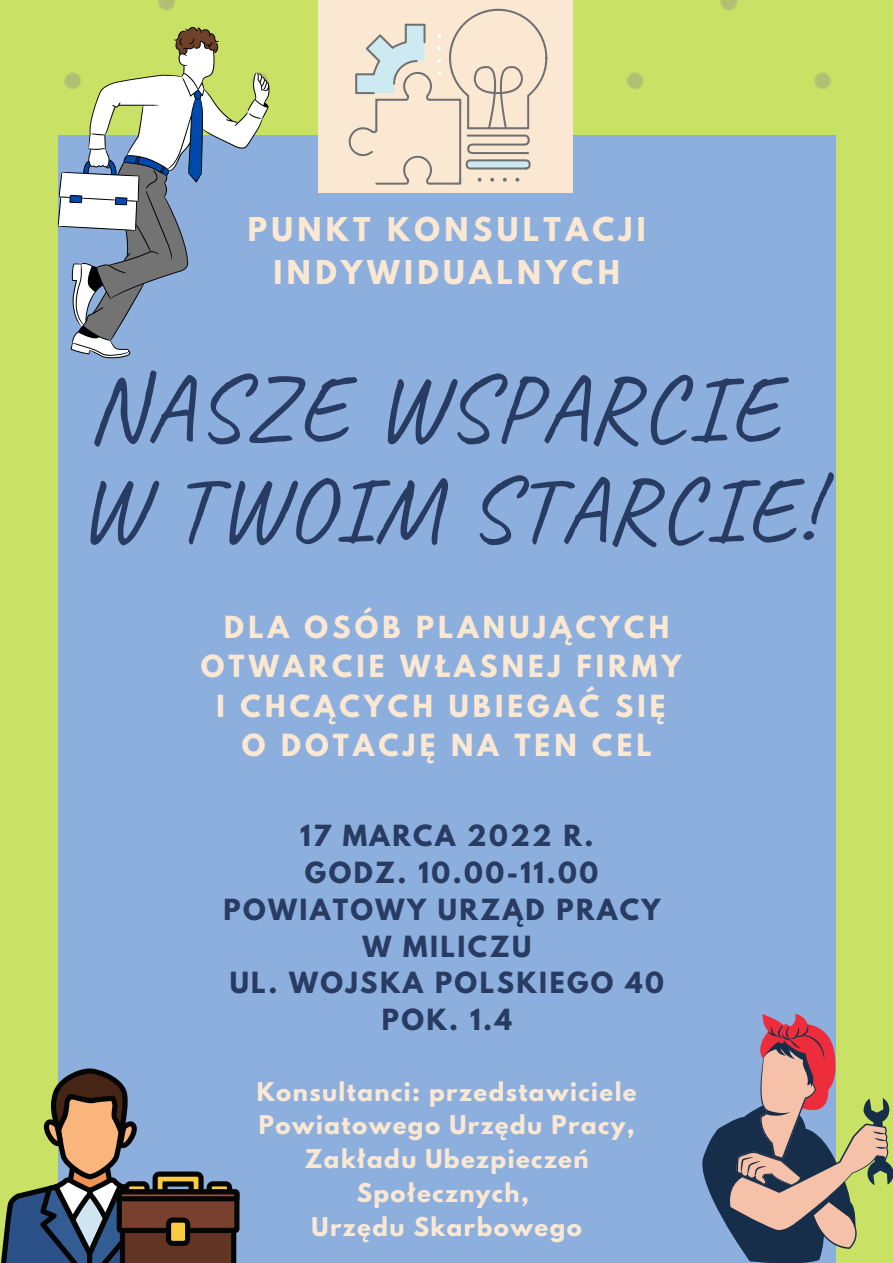
<style>
.page{position:relative;width:893px;height:1263px;background:#fff}
.page>*{position:absolute;margin:0;border:0;box-sizing:border-box;transform-origin:0 0}
.t1{font:95.25px "Caveat";letter-spacing:.02em;color:#283c63}
.t2{font:93.75px "Caveat";letter-spacing:.02em;color:#283c63}
.t3{font:700 29.1px/42.8px "League Spartan";letter-spacing:.15em;color:#fbe8d3;text-align:center}
.t4{font:700 27px/39.5px "League Spartan";letter-spacing:.155em;color:#fbe8d3;text-align:center}
.t5{font:700 25.8px "League Spartan";letter-spacing:.095em;color:#283c63}
.t6{font:700 22.88px/33.8px "League Spartan";letter-spacing:.065em;color:#fbe8d3;text-align:center}
</style>
<div class="page">
<div style="left:0;top:0;width:893px;height:1068px;background:#c9e265"></div>
<div style="left:58px;top:135px;width:777px;height:1128px;background:#8dafdd"></div>
<div style="left:319px;top:0;width:254px;height:192px;background:#fbe8d3"></div>
<svg style="left:348px;top:8px;width:199px;height:177px"></svg>
<svg style="left:0;top:1068px;width:239px;height:195px"></svg>
<svg style="left:702px;top:1014px;width:191px;height:249px"></svg>
<svg style="left:58px;top:27px;width:211px;height:331px"></svg>
<p class="t3" style="left:248px;top:212px;width:399px">PUNKT KONSULTACJI<br>INDYWIDUALNYCH</p>
<p class="t1" style="left:90px;top:348px;width:691px">NASZE WSPARCIE</p>
<p class="t2" style="left:77px;top:450px;width:741px">W TWOIM STARCIE!</p>
<p class="t4" style="left:201px;top:611px;width:482px">DLA OSÓB PLANUJĄCYCH<br>OTWARCIE WŁASNEJ FIRMY</p>
<p class="t4" style="left:216px;top:690px;width:450px">I CHCĄCYCH UBIEGAĆ SIĘ</p>
<p class="t4" style="left:242px;top:729px;width:411px">O DOTACJĘ NA TEN CEL</p>
<p class="t5" style="left:300px;top:822px;width:295px">17 MARCA 2022 R.</p>
<p class="t5" style="left:305px;top:859px;width:295px">GODZ. 10.00-11.00</p>
<p class="t5" style="left:223px;top:896px;width:438px">POWIATOWY URZĄD PRACY</p>
<p class="t5" style="left:362px;top:933px;width:170px">W MILICZU</p>
<p class="t5" style="left:230px;top:970px;width:436px">UL. WOJSKA POLSKIEGO 40</p>
<p class="t5" style="left:382px;top:1007px;width:132px">POK. 1.4</p>
<p class="t6" style="left:257px;top:1077px;width:381px">Konsultanci: przedstawiciele<br>Powiatowego Urzędu Pracy,<br>Zakładu Ubezpieczeń<br>Społecznych,</p>
<p class="t6" style="left:312px;top:1212px;width:272px">Urzędu Skarbowego</p>
</div>
